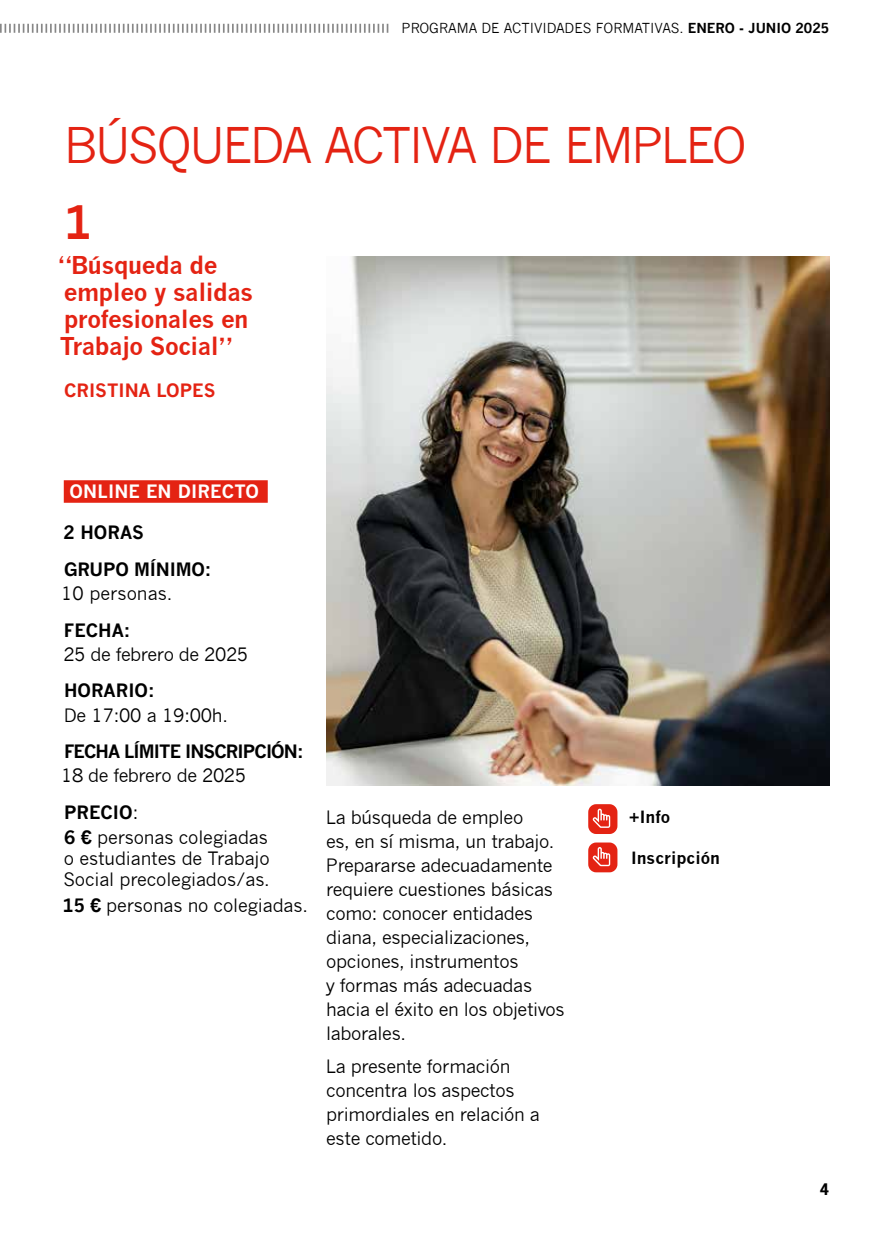
<style>
.page{position:relative;width:893px;height:1234px;background:#fff}
.page>*{position:absolute;margin:0;border:0;box-sizing:border-box;transform-origin:0 0}
.t1{font:48px "News Gothic";letter-spacing:-.055em;color:#e42313}
.t2{font:700 45px "News Gothic";color:#e42313}
.t3{font:700 24px/27px "News Gothic";letter-spacing:-.02em;color:#e42313}
.t4{font:18px/24px "News Gothic";letter-spacing:-.02em;color:#000}
.t5{font:700 18px/36.8px "News Gothic";letter-spacing:-.01em;color:#000}
.t6{font:700 18px "News Gothic";letter-spacing:-.05em;color:#000}
.t7{font:700 18px "News Gothic";letter-spacing:.01em;color:#fff}
.t8{font:700 18px "News Gothic";color:#e42313}
.t9{font:18px "News Gothic";color:#000}
.t10{font:700 16.5px "News Gothic";color:#000}
.t11{font:700 15px "News Gothic Std";color:#000}
.t12{font:13.5px "News Gothic";color:#000}
.s1{font-weight:700}
</style>
<div class="page">
<svg style="left:0;top:24px;width:388px;height:9px"></svg>
<div style="left:64px;top:480px;width:204px;height:22px;background:#e42313"></div>
<img style="left:326px;top:256px;width:503px;height:528px">
<svg style="left:588px;top:804px;width:29px;height:29px"></svg>
<svg style="left:588px;top:842px;width:29px;height:30px"></svg>
<p class="t12" style="left:402px;top:21px;width:429px">PROGRAMA DE ACTIVIDADES FORMATIVAS. <span class="s1">ENERO - JUNIO 2025</span></p>
<h1 class="t1" style="left:64px;top:118px;width:685px">BÚSQUEDA ACTIVA DE EMPLEO</h1>
<h2 class="t2" style="left:64px;top:195px;width:30px">1</h2>
<h3 class="t3" style="left:58px;top:251px;width:197px">“Búsqueda de empleo y salidas profesionales en<br>Trabajo Social”</h3>
<p class="t8" style="left:64px;top:380px;width:153px">CRISTINA LOPES</p>
<p class="t7" style="left:70px;top:480px;width:191px">ONLINE EN DIRECTO</p>
<p class="t5" style="left:64px;top:513px;width:149px">2 HORAS<br>GRUPO MÍNIMO:</p>
<p class="t9" style="left:61px;top:583px;width:113px">10 personas.</p>
<p class="t5" style="left:64px;top:611px;width:68px">FECHA:</p>
<p class="t4" style="left:63px;top:642px;width:186px">25 de febrero de 2025</p>
<p class="t5" style="left:64px;top:672px;width:92px">HORARIO:</p>
<p class="t4" style="left:64px;top:702px;width:166px">De 17:00 a 19:00h.</p>
<p class="t6" style="left:64px;top:740px;width:241px">FECHA LÍMITE INSCRIPCIÓN:</p>
<p class="t4" style="left:61px;top:757px;width:186px;line-height:36.8px">18 de febrero de 2025<br><span class="s1">PRECIO</span>:</p>
<p class="t4" style="left:64px;top:827px;width:208px;line-height:21px;text-align:justify"><span class="s1">6 €</span> personas colegiadas o estudiantes de Trabajo Social precolegiados/as.</p>
<p class="t4" style="left:63px;top:893px;width:247px"><span class="s1">15 €</span> personas no colegiadas.</p>
<p class="t4" style="left:326px;top:805px;width:240px">La búsqueda de empleo<br>es, en sí misma, un trabajo.<br>Prepararse adecuadamente requiere cuestiones básicas como: conocer entidades diana, especializaciones, opciones, instrumentos<br>y formas más adecuadas hacia el éxito en los objetivos laborales.</p>
<p class="t4" style="left:326px;top:1053px;width:216px">La presente formación concentra los aspectos primordiales en relación a este cometido.</p>
<p class="t10" style="left:629px;top:806px;width:43px">+Info</p>
<p class="t10" style="left:631px;top:847px;width:90px">Inscripción</p>
<p class="t11" style="left:820px;top:1178px;width:11px">4</p>
</div>
